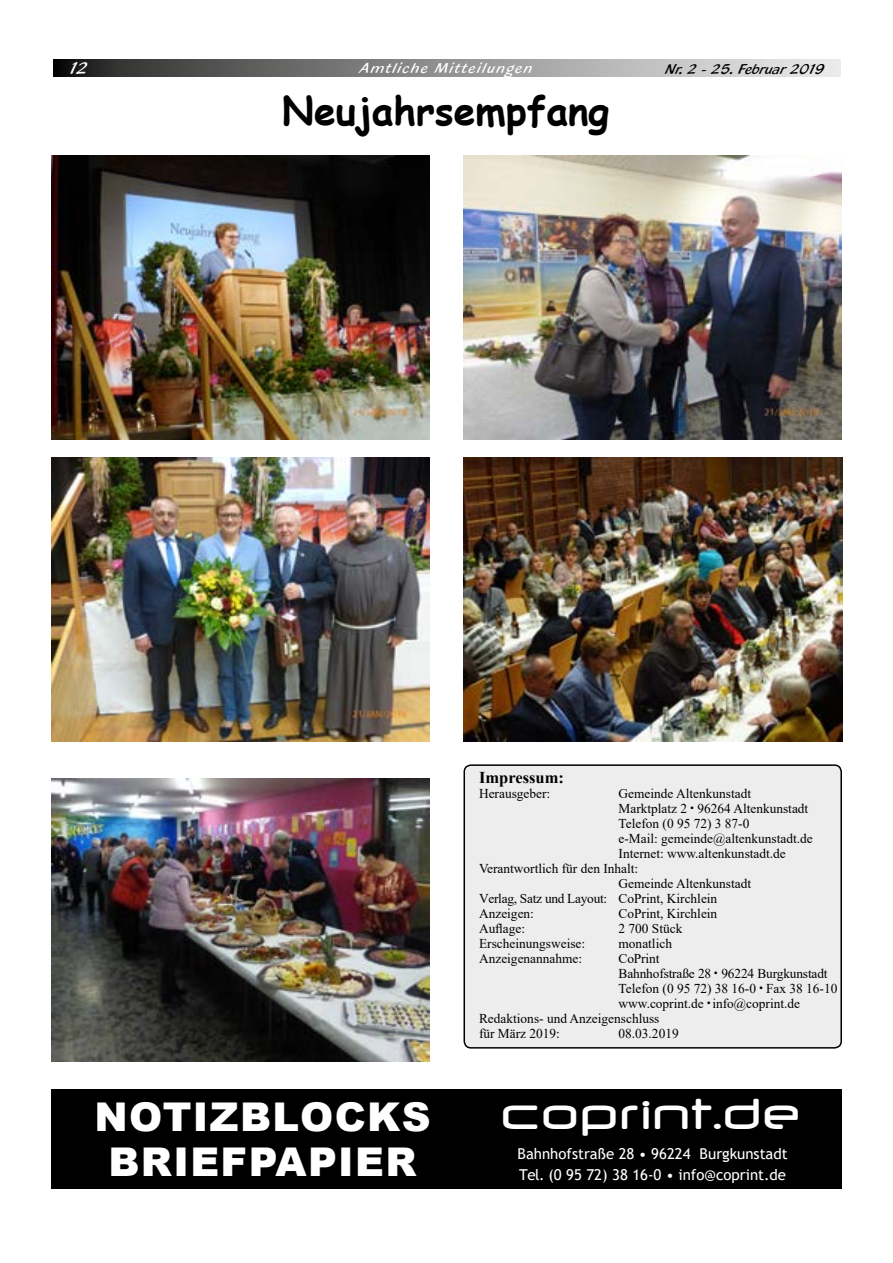
<style>
.page{position:relative;width:893px;height:1263px;background:#fff}
.page>*{position:absolute;margin:0;border:0;box-sizing:border-box;transform-origin:0 0}
.Burgkunstadt_text{font:500 48.45px "Neuropol";color:#fff}
.Burgkunstadt_text-2{font:900 39.6px "Arial";letter-spacing:.035em;color:#fff}
.Burgkunstadt_text-3{font:700 39px "Comic Sans MS";color:#000}
.t1{font:18px "Blacklight D";color:#fff}
.t2{font:700 16.5px "Times New Roman";color:#000}
.Burgkunstadt_text-4{font:15px "Trebuchet MS";color:#fff}
.t3{font:15px "Blacklight D";letter-spacing:.1em;color:#fff}
.t4{font:15px "Blacklight D";color:#000}
.t5{font:13.5px "Times New Roman";color:#000}
.t6{font:13.5px "Times New Roman";letter-spacing:-.02em;color:#000}
</style>
<div class="page">
<svg style="left:53px;top:59px;width:788px;height:18px;background:#8c8c8b"></svg>
<div style="left:464px;top:765px;width:377px;height:283px;background:#ededed;border-radius:7px"></div>
<div style="left:463px;top:764px;width:379px;height:284px;border:2px solid #000;border-radius:7px"></div>
<img style="left:463px;top:457px;width:380px;height:284px">
<img style="left:463px;top:155px;width:379px;height:284px">
<img style="left:51px;top:155px;width:378px;height:284px">
<img style="left:51px;top:778px;width:378px;height:283px">
<div style="left:51px;top:1089px;width:791px;height:99px;background:#000"></div>
<img style="left:51px;top:457px;width:378px;height:284px">
<h3 class="t1" style="left:68px;top:57px;width:22px">12</h3>
<p class="t3" style="left:360px;top:59px;width:174px">Amtliche Mitteilungen</p>
<p class="t4" style="left:666px;top:60px;width:161px">Nr. 2 - 25. Februar 2019</p>
<p class="Burgkunstadt_text-3" style="left:282px;top:82px;width:329px">Neujahrsempfang</p>
<p class="Burgkunstadt_text-2" style="left:94px;top:1088px;width:338px">NOTIZBLOCKS</p>
<p class="Burgkunstadt_text-2" style="left:108px;top:1133px;width:310px">BRIEFPAPIER</p>
<p class="t2" style="left:479px;top:765px;width:86px">Impressum:</p>
<p class="t5" style="left:479px;top:783px;width:73px">Herausgeber:</p>
<p class="t5" style="left:619px;top:783px;width:134px">Gemeinde Altenkunstadt</p>
<p class="t5" style="left:619px;top:798px;width:191px">Marktplatz 2 • 96264 Altenkunstadt</p>
<p class="t5" style="left:619px;top:813px;width:132px">Telefon (0 95 72) 3 87-0</p>
<p class="t5" style="left:619px;top:828px;width:196px">e-Mail: gemeinde@altenkunstadt.de</p>
<p class="t5" style="left:619px;top:843px;width:169px">Internet: www.altenkunstadt.de</p>
<p class="t5" style="left:479px;top:858px;width:161px">Verantwortlich für den Inhalt:</p>
<p class="t5" style="left:619px;top:873px;width:134px">Gemeinde Altenkunstadt</p>
<p class="t6" style="left:479px;top:888px;width:240px">Verlag, Satz und Layout: CoPrint, Kirchlein</p>
<p class="t5" style="left:479px;top:903px;width:56px">Anzeigen:</p>
<p class="t5" style="left:619px;top:903px;width:100px">CoPrint, Kirchlein</p>
<p class="t5" style="left:479px;top:918px;width:48px">Auflage:</p>
<p class="t5" style="left:619px;top:918px;width:65px">2 700 Stück</p>
<p class="t5" style="left:479px;top:933px;width:108px">Erscheinungsweise:</p>
<p class="t5" style="left:619px;top:933px;width:55px">monatlich</p>
<p class="t5" style="left:479px;top:948px;width:105px">Anzeigenannahme:</p>
<p class="t5" style="left:619px;top:948px;width:42px">CoPrint</p>
<p class="t5" style="left:619px;top:963px;width:211px">Bahnhofstraße 28 • 96224 Burgkunstadt</p>
<p class="t5" style="left:619px;top:978px;width:220px">Telefon (0 95 72) 38 16-0 • Fax 38 16-10</p>
<p class="t5" style="left:619px;top:993px;width:183px">www.coprint.de • info@coprint.de</p>
<p class="t5" style="left:479px;top:1008px;width:182px">Redaktions- und Anzeigenschluss</p>
<p class="t5" style="left:479px;top:1023px;width:82px">für März 2019:</p>
<p class="t5" style="left:619px;top:1023px;width:62px">08.03.2019</p>
<p class="Burgkunstadt_text" style="left:501px;top:1094px;width:302px">coprint.de</p>
<p class="Burgkunstadt_text-4" style="left:518px;top:1144px;width:272px">Bahnhofstraße 28 • 96224 Burgkunstadt</p>
<p class="Burgkunstadt_text-4" style="left:519px;top:1165px;width:268px">Tel. (0 95 72) 38 16-0 • info@coprint.de</p>
</div>
